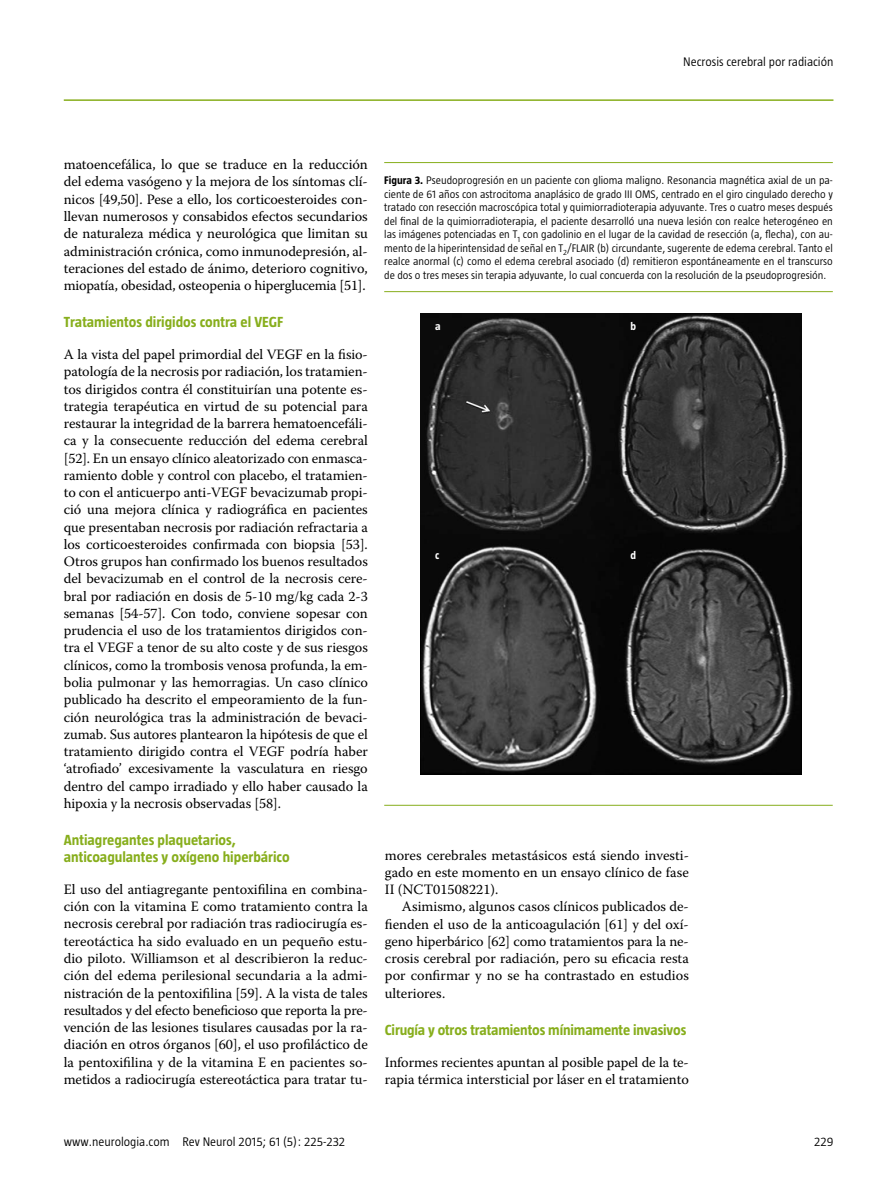
<style>
.page{position:relative;width:893px;height:1191px;background:#fff}
.page>*{position:absolute;margin:0;border:0;box-sizing:border-box;transform-origin:0 0}
.t1{font:700 15px/17.2px "Taz";color:#87ae1c}
.t2{font:14.25px/17.2px "Warnock Pro";letter-spacing:-.005em;color:#000;text-align:justify}
.t3{font:300 12.75px "Taz";color:#000}
.t4{font:300 11.25px/13.5px "Taz";color:#000;text-align:justify}
.t5{font:700 11.25px "Taz";color:#fff}
.s1{font-weight:700}
</style>
<div class="page">
<hr style="left:64px;top:99px;width:769px;height:2px;background:#87ae1c">
<hr style="left:384px;top:805px;width:449px;height:1px;background:#87ae1c">
<hr style="left:384px;top:162px;width:449px;height:1px;background:#87ae1c">
<hr style="left:384px;top:291px;width:449px;height:1px;background:#87ae1c">
<img style="left:421px;top:313px;width:380px;height:462px">
<p class="t3" style="left:683px;top:54px;width:152px">Necrosis cerebral por radiación</p>
<p class="t2" style="left:64px;top:156px;width:306px">matoencefálica, lo que se traduce en la reducción del edema vasógeno y la mejora de los síntomas clí&shy;nicos [49,50]. Pese a ello, los corticoesteroides con&shy;llevan numerosos y consabidos efectos secundarios de naturaleza médica y neurológica que limitan su administración crónica, como inmunodepresión, al&shy;teraciones del estado de ánimo, deterioro cognitivo, miopatía, obesidad, osteopenia o hiperglucemia [51].</p>
<p class="t1" style="left:64px;top:313px;width:221px">Tratamientos dirigidos contra el VEGF</p>
<p class="t2" style="left:64px;top:345px;width:306px">A la vista del papel primordial del VEGF en la fisio&shy;patología de la necrosis por radiación, los tratamien&shy;tos dirigidos contra él constituirían una potente es&shy;trategia terapéutica en virtud de su potencial para restaurar la integridad de la barrera hematoencefáli&shy;ca y la consecuente reducción del edema cerebral [52]. En un ensayo clínico aleatorizado con enmasca&shy;ramiento doble y control con placebo, el tratamien&shy;to con el anticuerpo anti-VEGF bevacizumab propi&shy;ció una mejora clínica y radiográfica en pacientes que presentaban necrosis por radiación refractaria a los corticoesteroides confirmada con biopsia [53].<br>Otros grupos han confirmado los buenos resultados del bevacizumab en el control de la necrosis cere&shy;bral por radiación en dosis de 5-10 mg/kg cada 2-3 semanas [54-57]. Con todo, conviene sopesar con prudencia el uso de los tratamientos dirigidos con&shy;tra el VEGF a tenor de su alto coste y de sus riesgos clínicos, como la trombosis venosa profunda, la em&shy;bolia pulmonar y las hemorragias. Un caso clínico publicado ha descrito el empeoramiento de la fun&shy;ción neurológica tras la administración de bevaci&shy;zumab. Sus autores plantearon la hipótesis de que el tratamiento dirigido contra el VEGF podría haber ‘atrofiado’ excesivamente la vasculatura en riesgo dentro del campo irradiado y ello haber causado la hipoxia y la necrosis observadas [58].</p>
<p class="t1" style="left:64px;top:831px;width:227px">Antiagregantes plaquetarios, anticoagulantes y oxígeno hiperbárico</p>
<p class="t2" style="left:64px;top:880px;width:306px">El uso del antiagregante pentoxifilina en combina&shy;ción con la vitamina E como tratamiento contra la necrosis cerebral por radiación tras radiocirugía es&shy;tereotáctica ha sido evaluado en un pequeño estu&shy;dio piloto. Williamson et al describieron la reduc&shy;ción del edema perilesional secundaria a la admi&shy;nistración de la pentoxifilina [59]. A la vista de tales resultados y del efecto beneficioso que reporta la pre&shy;vención de las lesiones tisulares causadas por la ra&shy;diación en otros órganos [60], el uso profiláctico de la pentoxifilina y de la vitamina E en pacientes so&shy;metidos a radiocirugía estereotáctica para tratar tu-</p>
<p class="t4" style="left:384px;top:174px;width:450px"><span class="s1">Figura 3.</span> Pseudoprogresión en un paciente con glioma maligno. Resonancia magnética axial de un pa&shy;ciente de 61 años con astrocitoma anaplásico de grado III OMS, centrado en el giro cingulado derecho y tratado con resección macroscópica total y quimiorradioterapia adyuvante. Tres o cuatro meses después del final de la quimiorradioterapia, el paciente desarrolló una nueva lesión con realce heterogéneo en las imágenes potenciadas en T<sub>1</sub> con gadolinio en el lugar de la cavidad de resección (a, flecha), con au&shy;mento de la hiperintensidad de señal en T<sub>2</sub>/FLAIR (b) circundante, sugerente de edema cerebral. Tanto el realce anormal (c) como el edema cerebral asociado (d) remitieron espontáneamente en el transcurso de dos o tres meses sin terapia adyuvante, lo cual concuerda con la resolución de la pseudoprogresión.</p>
<p class="t5" style="left:435px;top:320px;width:7px">a</p>
<p class="t5" style="left:435px;top:548px;width:6px">c</p>
<p class="t5" style="left:631px;top:320px;width:7px">b</p>
<p class="t5" style="left:631px;top:548px;width:7px">d</p>
<p class="t2" style="left:385px;top:846px;width:306px">mores cerebrales metastásicos está siendo investi&shy;gado en este momento en un ensayo clínico de fase II (NCT01508221).</p>
<p class="t2" style="left:385px;top:897px;width:306px;text-indent:17px">Asimismo, algunos casos clínicos publicados de&shy;fienden el uso de la anticoagulación [61] y del oxí&shy;geno hiperbárico [62] como tratamientos para la ne&shy;crosis cerebral por radiación, pero su eficacia resta por confirmar y no se ha contrastado en estudios ulteriores.</p>
<p class="t1" style="left:385px;top:1021px;width:303px">Cirugía y otros tratamientos mínimamente invasivos</p>
<p class="t2" style="left:385px;top:1053px;width:306px">Informes recientes apuntan al posible papel de la te&shy;rapia térmica intersticial por láser en el tratamiento</p>
<p class="t3" style="left:64px;top:1134px;width:283px">www.neurologia.com Rev Neurol 2015; 61 (5): 225-232</p>
<p class="t3" style="left:814px;top:1134px;width:21px">229</p>
</div>
